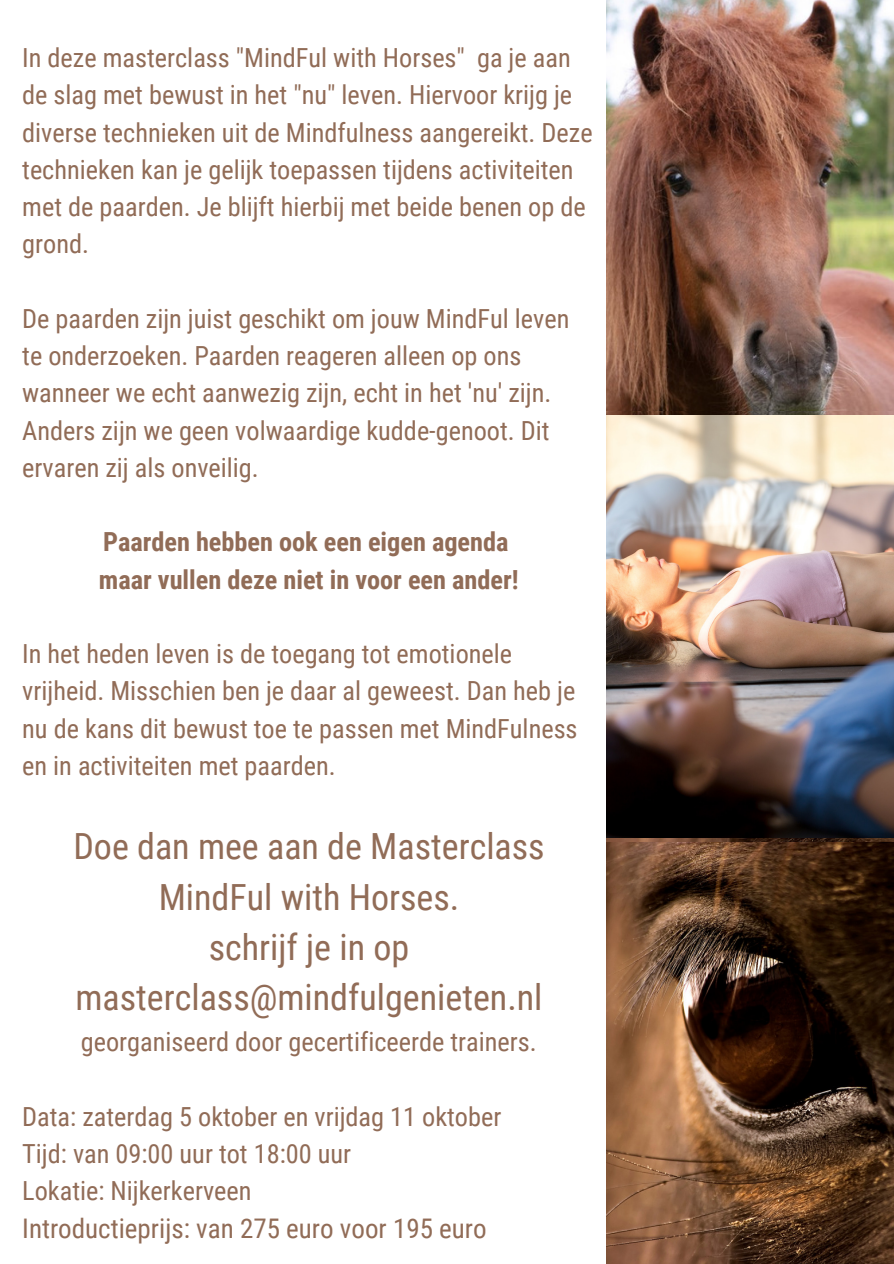
<style>
.page{position:relative;width:894px;height:1264px;background:#fff}
.page>*{position:absolute;margin:0;border:0;box-sizing:border-box;transform-origin:0 0}
.t1{font:36px/50.4px "Roboto Condensed";color:#916c57;text-align:center}
.t2{font:27px "Roboto Condensed";color:#916c57}
.t3{font:26.25px/37.2px "Roboto Condensed";color:#916c57}
.t4{font:700 26.25px/37.2px "Roboto Condensed";color:#916c57}
</style>
<div class="page">
<img style="left:606px;top:421px;width:287px;height:427px">
<img style="left:606px;top:848px;width:287px;height:415px">
<img style="left:606px;top:0;width:287px;height:410px">
<p class="t3" style="left:22px;top:39px;width:571px">In deze masterclass "MindFul with Horses" ga je aan de slag met bewust in het "nu" leven. Hiervoor krijg je diverse technieken uit de Mindfulness aangereikt. Deze technieken kan je gelijk toepassen tijdens activiteiten met de paarden. Je blijft hierbij met beide benen op de grond.</p>
<p class="t3" style="left:22px;top:300px;width:548px">De paarden zijn juist geschikt om jouw MindFul leven te onderzoeken. Paarden reageren alleen op ons wanneer we echt aanwezig zijn, echt in het 'nu' zijn.<br>Anders zijn we geen volwaardige kudde-genoot. Dit ervaren zij als onveilig.</p>
<p class="t4" style="left:99px;top:524px;width:421px">Paarden hebben ook een eigen agenda maar vullen deze niet in voor een ander!</p>
<p class="t3" style="left:22px;top:635px;width:556px">In het heden leven is de toegang tot emotionele vrijheid. Misschien ben je daar al geweest. Dan heb je nu de kans dit bewust toe te passen met MindFulness en in activiteiten met paarden.</p>
<h1 class="t1" style="left:73px;top:821px;width:472px">Doe dan mee aan de Masterclass<br>MindFul with Horses.<br>schrijf je in op masterclass@mindfulgenieten.nl</h1>
<p class="t3" style="left:81px;top:1023px;width:457px">georganiseerd door gecertificeerde trainers.</p>
<p class="t3" style="left:22px;top:1097px;width:480px">Data: zaterdag 5 oktober en vrijdag 11 oktober<br>Tijd: van 09:00 uur tot 18:00 uur<br>Lokatie: Nijkerkerveen</p>
<p class="t2" style="left:22px;top:1213px;width:466px">Introductieprijs: van 275 euro voor 195 euro</p>
</div>
